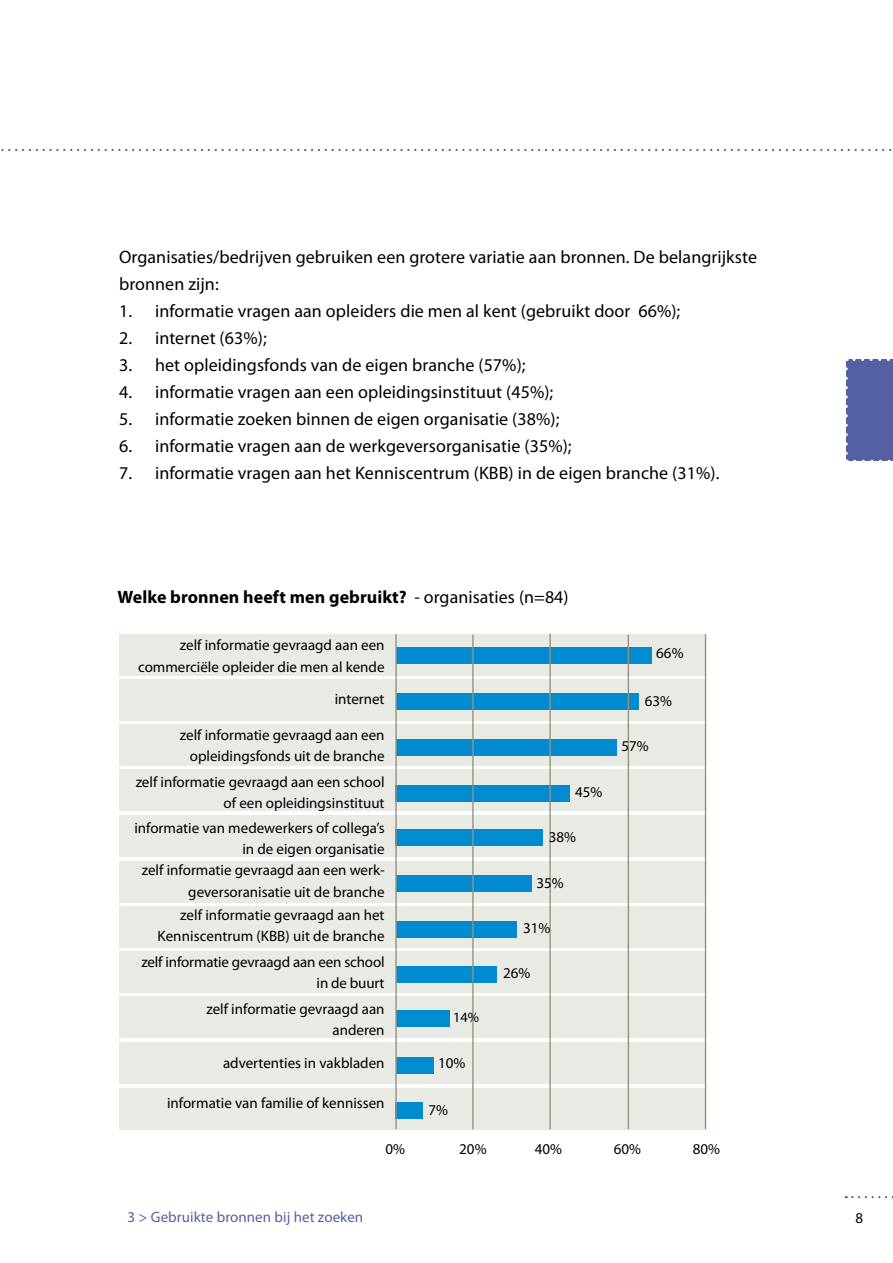
<style>
.page{position:relative;width:893px;height:1263px;background:#fff}
.page>*{position:absolute;margin:0;border:0;box-sizing:border-box;transform-origin:0 0}
.t1{font:18px/27px "Myriad Pro";letter-spacing:.005em;color:#000}
.t2{font:700 17.85px "Myriad Pro";letter-spacing:.005em;color:#000}
.t3{font:15px/21.3px "Myriad Pro";color:#000;text-align:right}
.t4{font:15px "Myriad Pro";letter-spacing:.005em;color:#5560a4}
.t5{font:14.25px "Myriad Pro";color:#000}
.s1{font-weight:400}
</style>
<div class="page">
<svg style="left:1px;top:149px;width:891px;height:2px"></svg>
<svg style="left:846px;top:1196px;width:47px;height:2px"></svg>
<div style="left:846px;top:360px;width:47px;height:101px;background:#5560a4"></div>
<svg style="left:846px;top:369px;width:2px;height:92px"></svg>
<svg style="left:855px;top:460px;width:36px;height:1px"></svg>
<svg style="left:846px;top:359px;width:47px;height:2px"></svg>
<div style="left:119px;top:1088px;width:587px;height:41px;background:#e9eae4"></div>
<div style="left:119px;top:1042px;width:587px;height:42px;background:#e9eae4"></div>
<div style="left:119px;top:996px;width:587px;height:42px;background:#e9eae4"></div>
<div style="left:119px;top:952px;width:587px;height:41px;background:#e9eae4"></div>
<div style="left:119px;top:906px;width:587px;height:42px;background:#e9eae4"></div>
<div style="left:119px;top:861px;width:587px;height:41px;background:#e9eae4"></div>
<div style="left:119px;top:815px;width:587px;height:42px;background:#e9eae4"></div>
<div style="left:119px;top:770px;width:587px;height:41px;background:#e9eae4"></div>
<div style="left:119px;top:724px;width:587px;height:42px;background:#e9eae4"></div>
<div style="left:119px;top:679px;width:587px;height:41px;background:#e9eae4"></div>
<div style="left:119px;top:634px;width:587px;height:41px;background:#e9eae4"></div>
<div style="left:396px;top:647px;width:256px;height:16px;background:#008bd0"></div>
<div style="left:396px;top:875px;width:135px;height:16px;background:#008bd0"></div>
<div style="left:396px;top:694px;width:243px;height:16px;background:#008bd0"></div>
<div style="left:396px;top:966px;width:100px;height:16px;background:#008bd0"></div>
<div style="left:396px;top:785px;width:174px;height:16px;background:#008bd0"></div>
<div style="left:396px;top:921px;width:121px;height:16px;background:#008bd0"></div>
<div style="left:396px;top:739px;width:221px;height:17px;background:#008bd0"></div>
<div style="left:396px;top:1010px;width:53px;height:17px;background:#008bd0"></div>
<div style="left:396px;top:829px;width:147px;height:16px;background:#008bd0"></div>
<div style="left:396px;top:1057px;width:38px;height:16px;background:#008bd0"></div>
<div style="left:396px;top:1103px;width:27px;height:16px;background:#008bd0"></div>
<hr style="left:395px;top:634px;width:2px;height:495px;background:#909582">
<hr style="left:472px;top:635px;width:2px;height:494px;background:#909582">
<hr style="left:549px;top:633px;width:2px;height:496px;background:#909582">
<hr style="left:628px;top:635px;width:1px;height:494px;background:#909582">
<hr style="left:705px;top:634px;width:1px;height:495px;background:#909582">
<p class="t1" style="left:119px;top:243px;width:639px">Organisaties/bedrijven gebruiken een grotere variatie aan bronnen. De belangrijkste bronnen zijn:</p>
<p class="t1" style="left:119px;top:297px;width:563px">1. informatie vragen aan opleiders die men al kent (gebruikt door 66%);</p>
<p class="t1" style="left:119px;top:324px;width:149px">2. internet (63%);</p>
<p class="t1" style="left:119px;top:351px;width:408px">3. het opleidingsfonds van de eigen branche (57%);</p>
<p class="t1" style="left:119px;top:378px;width:436px">4. informatie vragen aan een opleidingsinstituut (45%);</p>
<p class="t1" style="left:119px;top:405px;width:442px">5. informatie zoeken binnen de eigen organisatie (38%);</p>
<p class="t1" style="left:119px;top:432px;width:454px">6. informatie vragen aan de werkgeversorganisatie (35%);</p>
<p class="t1" style="left:119px;top:459px;width:602px">7. informatie vragen aan het Kenniscentrum (KBB) in de eigen branche (31%).</p>
<p class="t2" style="left:118px;top:586px;width:452px">Welke bronnen heeft men gebruikt? <span class="s1">- organisaties (n=84)</span></p>
<p class="t3" style="left:138px;top:634px;width:248px">zelf informatie gevraagd aan een commerciële opleider die men al kende</p>
<p class="t3" style="left:335px;top:688px;width:51px">internet</p>
<p class="t3" style="left:180px;top:724px;width:206px">zelf informatie gevraagd aan een opleidingsfonds uit de branche</p>
<p class="t3" style="left:136px;top:771px;width:250px">zelf informatie gevraagd aan een school of een opleidingsinstituut</p>
<p class="t3" style="left:134px;top:817px;width:252px">informatie van medewerkers of collega’s in de eigen organisatie<br>zelf informatie gevraagd aan een werk&shy;geversoranisatie uit de branche</p>
<p class="t3" style="left:157px;top:904px;width:229px">zelf informatie gevraagd aan het<br>Kenniscentrum (KBB) uit de branche</p>
<p class="t3" style="left:141px;top:951px;width:245px">zelf informatie gevraagd aan een school in de buurt</p>
<p class="t3" style="left:206px;top:998px;width:180px">zelf informatie gevraagd aan anderen</p>
<p class="t3" style="left:223px;top:1052px;width:163px">advertenties in vakbladen</p>
<p class="t3" style="left:167px;top:1092px;width:219px">informatie van familie of kennissen</p>
<p class="t5" style="left:453px;top:1008px;width:27px">14%</p>
<p class="t3" style="left:438px;top:1052px;width:29px">10%</p>
<p class="t3" style="left:428px;top:1099px;width:21px">7%</p>
<p class="t3" style="left:575px;top:781px;width:29px">45%</p>
<p class="t3" style="left:549px;top:825px;width:29px">38%</p>
<p class="t3" style="left:536px;top:872px;width:29px">35%</p>
<p class="t3" style="left:523px;top:917px;width:29px">31%</p>
<p class="t3" style="left:503px;top:962px;width:29px">26%</p>
<p class="t3" style="left:656px;top:642px;width:29px">66%</p>
<p class="t3" style="left:645px;top:690px;width:29px">63%</p>
<p class="t3" style="left:621px;top:735px;width:29px">57%</p>
<p class="t3" style="left:385px;top:1138px;width:21px">0%</p>
<p class="t3" style="left:459px;top:1138px;width:29px">20%</p>
<p class="t3" style="left:535px;top:1138px;width:29px">40%</p>
<p class="t3" style="left:614px;top:1138px;width:29px">60%</p>
<p class="t3" style="left:693px;top:1138px;width:29px">80%</p>
<p class="t4" style="left:128px;top:1207px;width:237px">3 &gt; Gebruikte bronnen bij het zoeken</p>
<p class="t3" style="left:855px;top:1207px;width:9px">8</p>
</div>
